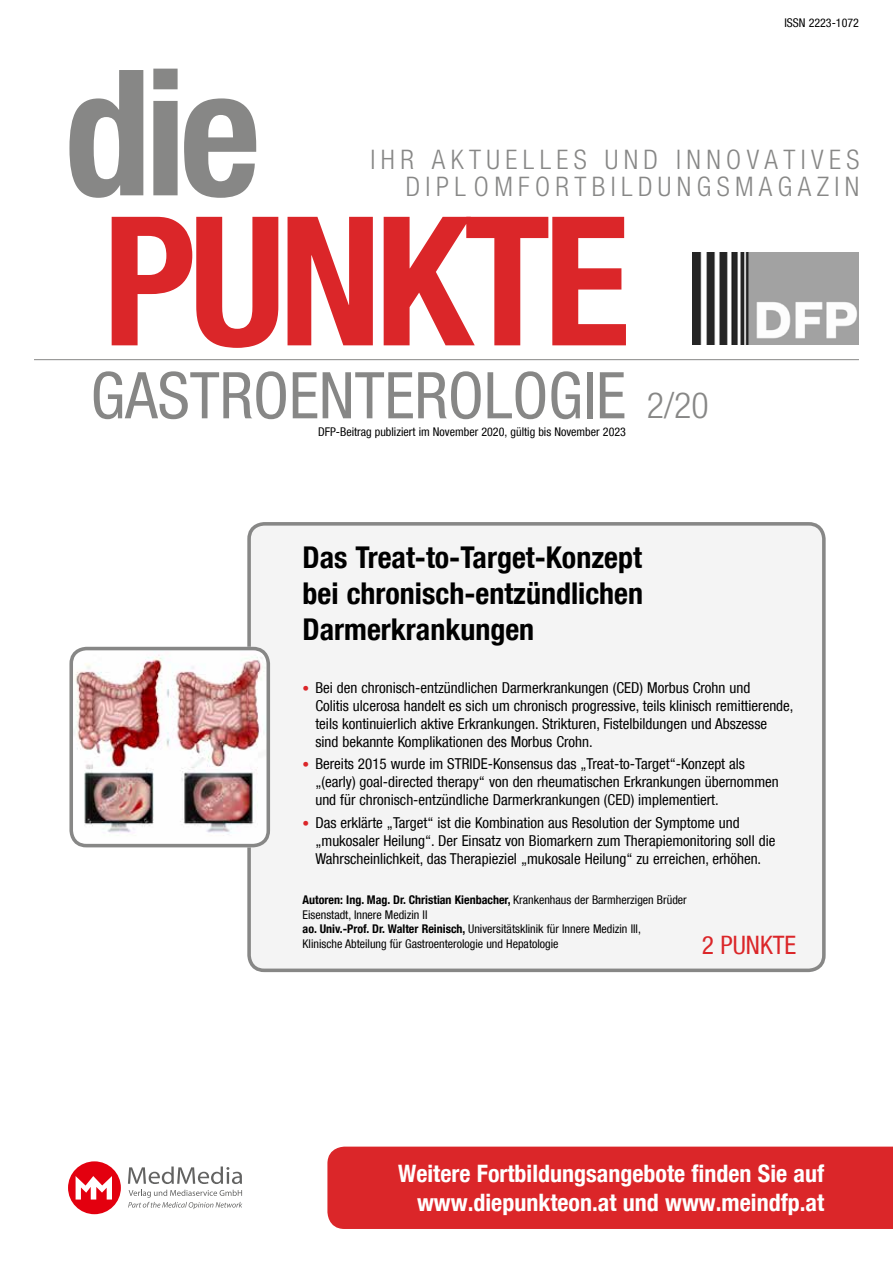
<style>
.page{position:relative;width:893px;height:1263px;background:#fff}
.page>*{position:absolute;margin:0;border:0;box-sizing:border-box;transform-origin:0 0}
.t1{font:condensed 64.5px "Helvetica Neue LT Com";color:#878786}
.t2{font:300 condensed 36px "Helvetica Neue LT Com";color:#878786}
.t3{font:700 condensed 30px/36px "Helvetica Neue LT Com";color:#000;text-align:justify}
.t4{font:300 condensed 27px/27px "Helvetica Neue LT Com";letter-spacing:.2em;color:#878786;text-align:right}
.t5{font:condensed 25.35px "Helvetica Neue LT Com";color:#db2629}
.t6{font:700 condensed 24px/28.8px "Helvetica Neue LT Com";color:#fff;text-align:right}
.t7{font:condensed 15px/18px "Helvetica Neue LT Com";color:#000}
.t8{font:condensed 12px/14.4px "Helvetica Neue LT Com";color:#000}
.s1{font-weight:100;font-size:13.5px;color:#db2629}
.s2{font-weight:700}
</style>
<div class="page">
<hr style="left:34px;top:359px;width:825px;height:1px;background:#878786">
<svg style="left:112px;top:217px;width:514px;height:131px;fill:#db2629"></svg>
<svg style="left:69px;top:69px;width:187px;height:129px"></svg>
<div style="left:327px;top:1146px;width:566px;height:83px;background:#db2629"></div>
<div style="left:68px;top:1161px;width:53px;height:53px;background:#e3000f;border-radius:50%"></div>
<svg style="left:76px;top:1176px;width:36px;height:23px"></svg>
<svg style="left:128px;top:1166px;width:114px;height:18px"></svg>
<svg style="left:128px;top:1190px;width:114px;height:19px"></svg>
<img style="left:692px;top:252px;width:167px;height:93px">
<div style="left:249px;top:524px;width:575px;height:446px;background:#f4f4f4;border-radius:15px"></div>
<div style="left:247px;top:522px;width:579px;height:450px;border:4px solid #878786;border-radius:15px"></div>
<img style="left:74px;top:647px;width:195px;height:200px">
<div style="left:69px;top:647px;width:201px;height:200px;border:4px solid #878786;border-radius:15px"></div>
<p class="t8" style="left:784px;top:15px;width:76px">ISSN 2223-1072</p>
<h3 class="t4" style="left:371px;top:145px;width:490px">IHR AKTUELLES UND INNOVATIVES<br>DIPLOMFORTBILDUNGSMAGAZIN</h3>
<h1 class="t1" style="left:91px;top:357px;width:537px">GASTROENTEROLOGIE</h1>
<p class="t8" style="left:318px;top:425px;width:309px">DFP-Beitrag publiziert im November 2020, gültig bis November 2023</p>
<h2 class="t2" style="left:647px;top:385px;width:63px">2/20</h2>
<h3 class="t3" style="left:303px;top:539px;width:342px">Das Treat-to-Target-Konzept bei chronisch-entzündlichen Darmerkrankungen</h3>
<p class="t7" style="left:315px;top:678px;width:480px;text-indent:-13px"><span class="s1">•</span> Bei den chronisch-entzündlichen Darmerkrankungen (CED) Morbus Crohn und<br>Colitis ulcerosa handelt es sich um chronisch progressive, teils klinisch remittierende, teils kontinuierlich aktive Erkrankungen. Strikturen, Fistelbildungen und Abszesse sind bekannte Komplikationen des Morbus Crohn.</p>
<p class="t7" style="left:315px;top:755px;width:465px;text-indent:-13px"><span class="s1">•</span> Bereits 2015 wurde im STRIDE-Konsensus das „Treat-to-Target“-Konzept als „(early) goal-directed therapy“ von den rheumatischen Erkrankungen übernommen und für chronisch-entzündliche Darmerkrankungen (CED) implementiert.</p>
<p class="t7" style="left:315px;top:813px;width:461px;text-indent:-13px"><span class="s1">•</span> Das erklärte „Target“ ist die Kombination aus Resolution der Symptome und „mukosaler Heilung“. Der Einsatz von Biomarkern zum Therapiemonitoring soll die<br>Wahrscheinlichkeit, das Therapieziel „mukosale Heilung“ zu erreichen, erhöhen.</p>
<p class="t8" style="left:303px;top:893px;width:386px"><span class="s2">Autoren: Ing. Mag. Dr. Christian Kienbacher,</span> Krankenhaus der Barmherzigen Brüder Eisenstadt, Innere Medizin II<br><span class="s2">ao. Univ.-Prof. Dr. Walter Reinisch,</span> Universitätsklinik für Innere Medizin III,<br>Klinische Abteilung für Gastroenterologie und Hepatologie</p>
<h3 class="t5" style="left:702px;top:912px;width:96px">2 PUNKTE</h3>
<h3 class="t5" style="left:702px;top:930px;width:96px">2 PUNKTE</h3>
<h3 class="t6" style="left:398px;top:1159px;width:428px">Weitere Fortbildungsangebote finden Sie auf www.diepunkteon.at und www.meindfp.at</h3>
</div>
